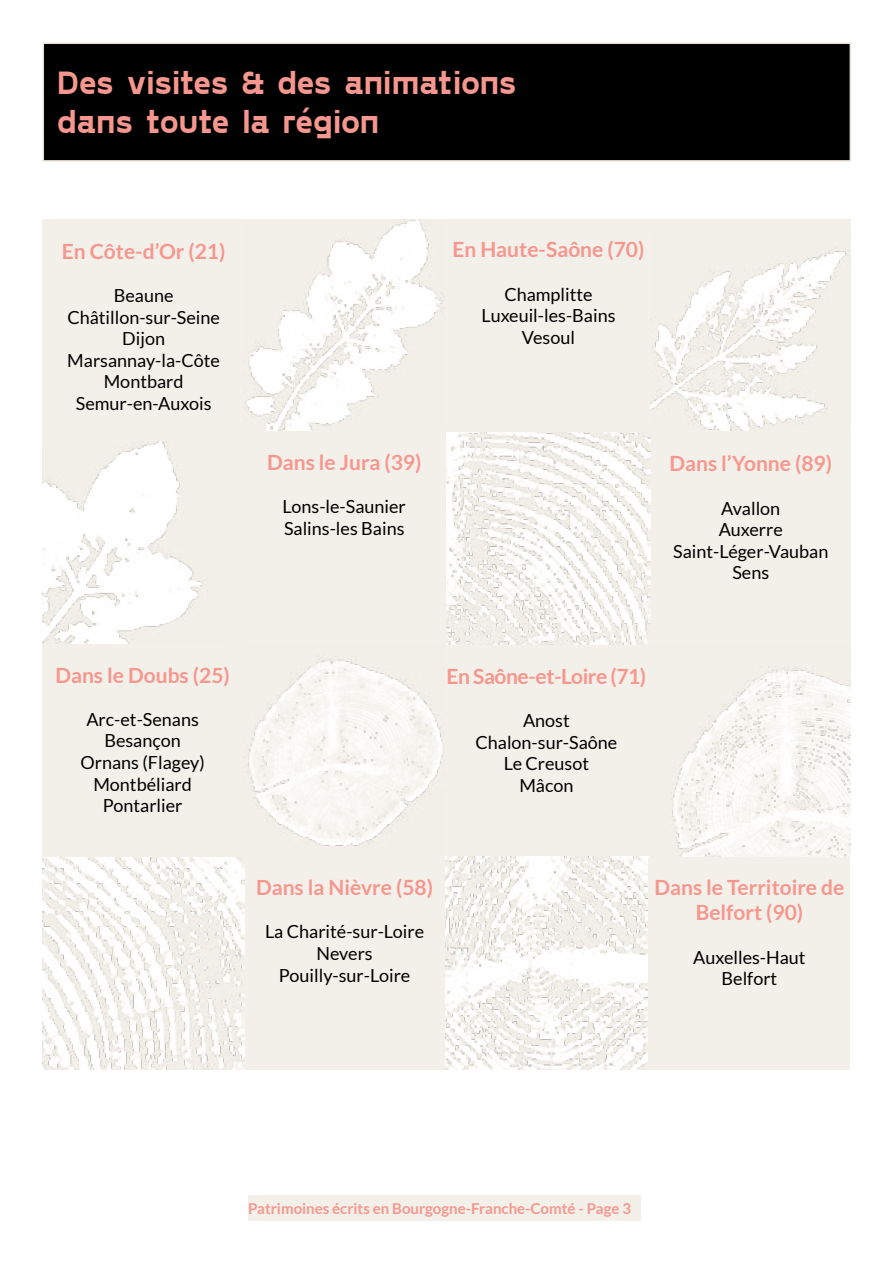
<style>
.page{position:relative;width:893px;height:1263px;background:#fff}
.page>*{position:absolute;margin:0;border:0;box-sizing:border-box;transform-origin:0 0}
.t1{font:700 33px/39.6px "Gosha Sans";letter-spacing:-.025em;color:#f6978f}
.t2{font:700 21px/25.2px "Lato";color:#f6978f;text-align:center}
.t3{font:700 21px "Lato";letter-spacing:-.02em;color:#f6978f}
.t4{font:18px/21.6px "Lato";color:#000;text-align:center}
.t5{font:700 15px "Lato";color:#f6978f}
</style>
<div class="page">
<div style="left:43px;top:43px;width:807px;height:118px;background:#000"></div>
<div style="left:43px;top:43px;width:808px;height:119px;border:2px solid #e6e3d5"></div>
<div style="left:248px;top:1195px;width:392px;height:25px;background:#f2f0e9"></div>
<div style="left:43px;top:219px;width:202px;height:213px;background:#f2f0e9"></div>
<img style="left:244px;top:219px;width:202px;height:213px">
<div style="left:243px;top:432px;width:203px;height:212px;background:#f2f0e9"></div>
<div style="left:43px;top:432px;width:200px;height:212px;background:#f2f0e9"></div>
<img style="left:43px;top:442px;width:162px;height:202px">
<div style="left:650px;top:219px;width:201px;height:213px;background:#f2f0e9"></div>
<img style="left:650px;top:250px;width:197px;height:181px">
<div style="left:444px;top:644px;width:205px;height:213px;background:#f2f0e9"></div>
<div style="left:650px;top:432px;width:201px;height:212px;background:#f2f0e9"></div>
<img style="left:243px;top:644px;width:203px;height:213px">
<img style="left:649px;top:644px;width:201px;height:213px">
<img style="left:446px;top:432px;width:204px;height:212px">
<img style="left:444px;top:857px;width:204px;height:212px">
<img style="left:43px;top:857px;width:201px;height:212px">
<div style="left:43px;top:644px;width:200px;height:213px;background:#f2f0e9"></div>
<div style="left:245px;top:857px;width:199px;height:212px;background:#f2f0e9"></div>
<div style="left:447px;top:219px;width:203px;height:213px;background:#f2f0e9"></div>
<div style="left:648px;top:857px;width:202px;height:212px;background:#f2f0e9"></div>
<h1 class="t1" style="left:57px;top:61px;width:462px">Des visites &amp; des animations dans toute la région</h1>
<p class="t2" style="left:62px;top:238px;width:165px">En Côte-d’Or (21)</p>
<p class="t4" style="left:67px;top:284px;width:154px">Beaune<br>Châtillon-sur-Seine<br>Dijon<br>Marsannay-la-Côte<br>Montbard<br>Semur-en-Auxois</p>
<p class="t2" style="left:452px;top:237px;width:193px">En Haute-Saône (70)</p>
<p class="t4" style="left:481px;top:283px;width:135px">Champlitte<br>Luxeuil-les-Bains<br>Vesoul</p>
<p class="t2" style="left:267px;top:449px;width:156px">Dans le Jura (39)</p>
<p class="t4" style="left:283px;top:496px;width:125px;text-align:left">Lons-le-Saunier<br>Salins-les Bains</p>
<p class="t2" style="left:669px;top:451px;width:164px">Dans l’Yonne (89)</p>
<p class="t4" style="left:673px;top:497px;width:157px">Avallon<br>Auxerre<br>Saint-Léger-Vauban<br>Sens</p>
<p class="t2" style="left:55px;top:662px;width:176px">Dans le Doubs (25)</p>
<p class="t4" style="left:80px;top:708px;width:126px">Arc-et-Senans<br>Besançon<br>Ornans (Flagey)<br>Montbéliard<br>Pontarlier</p>
<p class="t3" style="left:446px;top:664px;width:201px">En Saône-et-Loire (71)</p>
<p class="t4" style="left:476px;top:710px;width:143px">Anost<br>Chalon-sur-Saône<br>Le Creusot<br>Mâcon</p>
<p class="t2" style="left:256px;top:875px;width:179px">Dans la Nièvre (58)</p>
<p class="t4" style="left:265px;top:921px;width:161px">La Charité-sur-Loire<br>Nevers<br>Pouilly-sur-Loire</p>
<p class="t2" style="left:654px;top:875px;width:191px">Dans le Territoire de<br>Belfort (90)</p>
<p class="t4" style="left:693px;top:946px;width:114px">Auxelles-Haut<br>Belfort</p>
<p class="t5" style="left:248px;top:1200px;width:384px">Patrimoines écrits en Bourgogne-Franche-Comté - Page 3</p>
</div>
